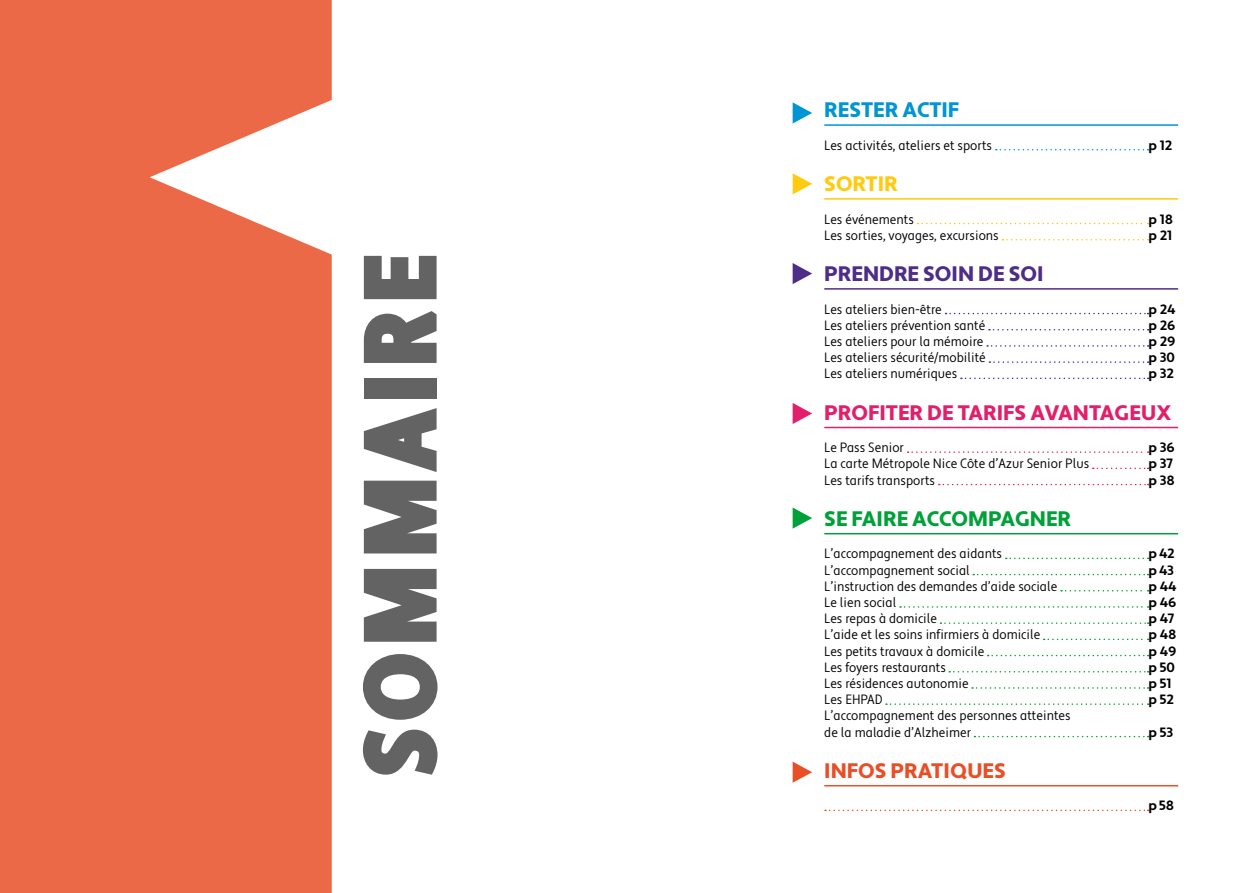
<style>
.page{position:relative;width:1259px;height:893px;background:#fff}
.page>*{position:absolute;margin:0;border:0;box-sizing:border-box;transform-origin:0 0}
.t1{font:900 21px "Apertura";color:#e21f6a}
.t2{font:900 21px "Apertura";color:#00a139}
.t3{font:900 21px "Apertura";color:#4d2d87}
.t4{font:900 21px "Apertura";color:#e94f27}
.t5{font:900 21px "Apertura";color:#0095d4}
.t6{font:900 21px "Apertura";color:#fecb11}
.t7{font:condensed 13.5px/16.2px "Apertura";color:#000}
.t8{font:700 13.5px "Apertura";color:#000}
</style>
<div class="page">
<hr style="left:824px;top:124px;width:354px;height:2px;background:#0095d4">
<svg style="left:995px;top:149px;width:153px;height:1px"></svg>
<hr style="left:824px;top:198px;width:354px;height:2px;background:#fecb11">
<svg style="left:917px;top:223px;width:231px;height:1px"></svg>
<svg style="left:1002px;top:239px;width:146px;height:1px"></svg>
<hr style="left:824px;top:288px;width:354px;height:2px;background:#4d2d87">
<svg style="left:945px;top:313px;width:203px;height:1px"></svg>
<svg style="left:989px;top:329px;width:159px;height:1px"></svg>
<svg style="left:987px;top:345px;width:161px;height:2px"></svg>
<svg style="left:989px;top:361px;width:159px;height:2px"></svg>
<svg style="left:961px;top:378px;width:187px;height:1px"></svg>
<hr style="left:824px;top:427px;width:354px;height:1px;background:#e21f6a">
<svg style="left:907px;top:451px;width:241px;height:2px"></svg>
<svg style="left:1092px;top:468px;width:56px;height:1px"></svg>
<svg style="left:938px;top:484px;width:210px;height:1px"></svg>
<hr style="left:824px;top:533px;width:354px;height:1px;background:#00a139">
<svg style="left:1005px;top:558px;width:143px;height:1px"></svg>
<svg style="left:973px;top:574px;width:175px;height:1px"></svg>
<svg style="left:1061px;top:590px;width:87px;height:1px"></svg>
<svg style="left:900px;top:606px;width:248px;height:2px"></svg>
<svg style="left:940px;top:622px;width:208px;height:2px"></svg>
<svg style="left:1043px;top:639px;width:105px;height:1px"></svg>
<svg style="left:987px;top:655px;width:161px;height:1px"></svg>
<svg style="left:949px;top:671px;width:199px;height:1px"></svg>
<svg style="left:972px;top:687px;width:176px;height:2px"></svg>
<svg style="left:886px;top:703px;width:262px;height:2px"></svg>
<svg style="left:974px;top:736px;width:174px;height:1px"></svg>
<hr style="left:824px;top:785px;width:354px;height:1px;background:#e94f27">
<svg style="left:825px;top:810px;width:323px;height:1px"></svg>
<div style="left:0;top:0;width:332px;height:893px;background:#ec6948"></div>
<svg style="left:792px;top:102px;width:20px;height:22px"></svg>
<svg style="left:792px;top:173px;width:20px;height:21px"></svg>
<svg style="left:792px;top:263px;width:20px;height:21px"></svg>
<svg style="left:792px;top:403px;width:20px;height:21px"></svg>
<svg style="left:792px;top:507px;width:20px;height:22px"></svg>
<svg style="left:792px;top:762px;width:20px;height:21px"></svg>
<svg style="left:363px;top:730px;width:74px;height:45px"></svg>
<svg style="left:363px;top:654px;width:74px;height:66px"></svg>
<svg style="left:364px;top:569px;width:72px;height:73px;background:#797979"></svg>
<svg style="left:364px;top:481px;width:72px;height:72px;background:#797878"></svg>
<svg style="left:364px;top:408px;width:72px;height:64px"></svg>
<div style="left:364px;top:379px;width:72px;height:20px;background:#646363"></div>
<svg style="left:364px;top:311px;width:72px;height:52px"></svg>
<svg style="left:364px;top:256px;width:72px;height:43px;background:#7b7a7a"></svg>
<h1 class="t5" style="left:824px;top:97px;width:136px">RESTER ACTIF</h1>
<p class="t7" style="left:824px;top:137px;width:169px">Les activités, ateliers et sports</p>
<p class="t8" style="left:1148px;top:137px;width:25px">p 12</p>
<h1 class="t6" style="left:824px;top:171px;width:75px">SORTIR</h1>
<p class="t7" style="left:824px;top:211px;width:91px">Les événements</p>
<p class="t8" style="left:1148px;top:211px;width:26px">p 18</p>
<p class="t7" style="left:824px;top:227px;width:176px">Les sorties, voyages, excursions</p>
<p class="t8" style="left:1148px;top:227px;width:25px">p 21</p>
<h1 class="t3" style="left:824px;top:261px;width:221px">PRENDRE SOIN DE SOI</h1>
<p class="t7" style="left:824px;top:301px;width:119px">Les ateliers bien-être</p>
<p class="t8" style="left:1148px;top:301px;width:29px">p 24</p>
<p class="t7" style="left:824px;top:317px;width:162px">Les ateliers prévention santé</p>
<p class="t8" style="left:1148px;top:317px;width:28px">p 26</p>
<p class="t7" style="left:824px;top:334px;width:161px">Les ateliers pour la mémoire</p>
<p class="t8" style="left:1148px;top:333px;width:28px">p 29</p>
<p class="t7" style="left:824px;top:350px;width:163px">Les ateliers sécurité/mobilité</p>
<p class="t8" style="left:1148px;top:349px;width:28px">p 30</p>
<p class="t7" style="left:824px;top:366px;width:134px">Les ateliers numériques</p>
<p class="t8" style="left:1148px;top:365px;width:27px">p 32</p>
<h1 class="t1" style="left:824px;top:400px;width:349px">PROFITER DE TARIFS AVANTAGEUX</h1>
<p class="t7" style="left:824px;top:440px;width:81px">Le Pass Senior</p>
<p class="t8" style="left:1148px;top:439px;width:28px">p 36</p>
<p class="t7" style="left:824px;top:456px;width:266px">La carte Métropole Nice Côte d’Azur Senior Plus</p>
<p class="t8" style="left:1148px;top:455px;width:26px">p 37</p>
<p class="t7" style="left:824px;top:472px;width:112px">Les tarifs transports</p>
<p class="t8" style="left:1148px;top:472px;width:28px">p 38</p>
<h1 class="t2" style="left:824px;top:506px;width:248px">SE FAIRE ACCOMPAGNER</h1>
<p class="t7" style="left:824px;top:546px;width:179px">L’accompagnement des aidants</p>
<p class="t8" style="left:1148px;top:545px;width:28px">p 42</p>
<p class="t7" style="left:824px;top:562px;width:147px">L’accompagnement social</p>
<p class="t8" style="left:1148px;top:562px;width:27px">p 43</p>
<p class="t7" style="left:824px;top:578px;width:235px">L’instruction des demandes d’aide sociale</p>
<p class="t8" style="left:1148px;top:578px;width:30px">p 44</p>
<p class="t7" style="left:824px;top:595px;width:74px">Le lien social</p>
<p class="t8" style="left:1148px;top:594px;width:29px">p 46</p>
<p class="t7" style="left:824px;top:611px;width:114px">Les repas à domicile</p>
<p class="t8" style="left:1148px;top:610px;width:27px">p 47</p>
<p class="t7" style="left:824px;top:627px;width:217px">L’aide et les soins infirmiers à domicile</p>
<p class="t8" style="left:1148px;top:626px;width:30px">p 48</p>
<p class="t7" style="left:824px;top:643px;width:162px">Les petits travaux à domicile</p>
<p class="t8" style="left:1148px;top:643px;width:29px">p 49</p>
<p class="t7" style="left:824px;top:659px;width:123px">Les foyers restaurants</p>
<p class="t8" style="left:1148px;top:659px;width:28px">p 50</p>
<p class="t7" style="left:824px;top:676px;width:146px">Les résidences autonomie</p>
<p class="t8" style="left:1148px;top:675px;width:25px">p 51</p>
<p class="t7" style="left:824px;top:692px;width:60px">Les EHPAD</p>
<p class="t8" style="left:1148px;top:691px;width:27px">p 52</p>
<p class="t7" style="left:824px;top:708px;width:248px">L’accompagnement des personnes atteintes de la maladie d’Alzheimer</p>
<p class="t8" style="left:1148px;top:724px;width:26px">p 53</p>
<h1 class="t4" style="left:824px;top:758px;width:183px">INFOS PRATIQUES</h1>
<p class="t8" style="left:1148px;top:797px;width:27px">p 58</p>
</div>
